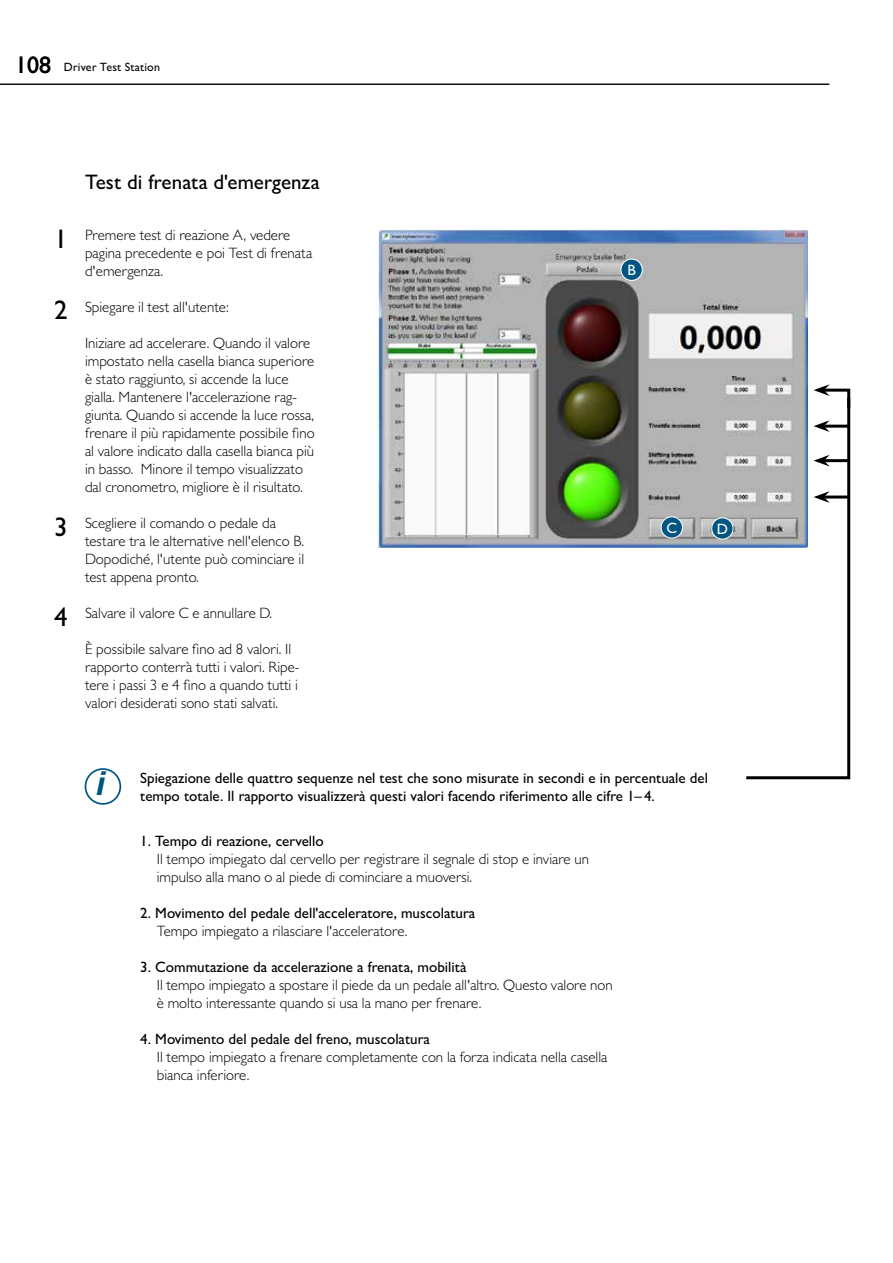
<style>
.page{position:relative;width:893px;height:1263px;background:#fff}
.page>*{position:absolute;margin:0;border:0;box-sizing:border-box;transform-origin:0 0}
.t1{font:italic 700 33px "Arial";color:#005681}
.t2{font:500 27px "Gill Sans MT Pro";color:#000}
.t3{font:500 21px "Gill Sans MT Pro";color:#000}
.t4{font:300 15px/18px "Gill Sans MT Pro";color:#000}
.t5{font:500 15px/18px "Gill Sans MT Pro";color:#000}
.t6{font:500 15px "Gill Sans MT Pro";color:#fff}
.t7{font:500 12px "Gill Sans MT Pro";letter-spacing:.015em;color:#000}
.s1{font-size:24px}
.s2{font-weight:500;font-size:27px}
</style>
<div class="page">
<hr style="left:0;top:84px;width:829px;height:1px;background:#000">
<img style="left:379px;top:230px;width:429px;height:317px">
<svg style="left:743px;top:384px;width:108px;height:396px"></svg>
<div style="left:621px;top:259px;width:21px;height:21px;background:#005681;border-radius:50%"></div>
<div style="left:620px;top:259px;width:23px;height:22px;border:1px solid #fff;border-radius:50%"></div>
<div style="left:661px;top:517px;width:21px;height:21px;background:#005681;border-radius:50%"></div>
<div style="left:661px;top:516px;width:22px;height:23px;border:1px solid #fff;border-radius:50%"></div>
<div style="left:712px;top:518px;width:21px;height:21px;background:#005681;border-radius:50%"></div>
<div style="left:711px;top:517px;width:23px;height:23px;border:1px solid #fff;border-radius:50%"></div>
<div style="left:85px;top:768px;width:36px;height:37px;border:2px solid #005681;border-radius:50%"></div>
<p class="t7" style="left:15px;top:60px;width:147px"><span class="s1">108</span> Driver Test Station</p>
<h3 class="t3" style="left:85px;top:169px;width:236px">Test di frenata d'emergenza</h3>
<p class="t4" style="left:85px;top:226px;width:229px;text-indent:-31px"><span class="s2">1</span> Premere test di reazione A, vedere pagina precedente e poi Test di frenata d'emergenza.</p>
<p class="t4" style="left:85px;top:298px;width:145px">Spiegare il test all'utente:</p>
<p class="t4" style="left:85px;top:334px;width:231px">Iniziare ad accelerare. Quando il valore impostato nella casella bianca superiore è stato raggiunto, si accende la luce gialla. Mantenere l'accelerazione rag&shy;giunta. Quando si accende la luce rossa, frenare il più rapidamente possibile fino al valore indicato dalla casella bianca più in basso. Minore il tempo visualizzato dal cronometro, migliore è il risultato.</p>
<p class="t4" style="left:85px;top:514px;width:221px">Scegliere il comando o pedale da testare tra le alternative nell'elenco B.<br>Dopodiché, l'utente può cominciare il test appena pronto.</p>
<p class="t4" style="left:85px;top:604px;width:189px">Salvare il valore C e annullare D.</p>
<p class="t4" style="left:85px;top:640px;width:216px">È possibile salvare fino ad 8 valori. Il rapporto conterrà tutti i valori. Ripe&shy;tere i passi 3 e 4 fino a quando tutti i valori desiderati sono stati salvati.</p>
<h2 class="t2" style="left:54px;top:294px;width:15px">2</h2>
<h2 class="t2" style="left:54px;top:511px;width:15px">3</h2>
<h2 class="t2" style="left:54px;top:601px;width:15px">4</h2>
<p class="t6" style="left:627px;top:261px;width:10px">B</p>
<p class="t6" style="left:666px;top:519px;width:12px">C</p>
<p class="t6" style="left:717px;top:520px;width:13px">D</p>
<h1 class="t1" style="left:95px;top:762px;width:11px">i</h1>
<p class="t5" style="left:140px;top:769px;width:569px">Spiegazione delle quattro sequenze nel test che sono misurate in secondi e in percentuale del tempo totale. Il rapporto visualizzerà questi valori facendo riferimento alle cifre 1–4.</p>
<p class="t5" style="left:140px;top:832px;width:185px">1. Tempo di reazione, cervello</p>
<p class="t4" style="left:157px;top:849px;width:434px">Il tempo impiegato dal cervello per registrare il segnale di stop e inviare un impulso alla mano o al piede di cominciare a muoversi.</p>
<p class="t5" style="left:140px;top:904px;width:336px">2. Movimento del pedale dell'acceleratore, muscolatura</p>
<p class="t4" style="left:157px;top:921px;width:252px">Tempo impiegato a rilasciare l'acceleratore.</p>
<p class="t5" style="left:140px;top:958px;width:328px">3. Commutazione da accelerazione a frenata, mobilità</p>
<p class="t4" style="left:157px;top:975px;width:457px">Il tempo impiegato a spostare il piede da un pedale all'altro. Questo valore non è molto interessante quando si usa la mano per frenare.</p>
<p class="t5" style="left:140px;top:1030px;width:291px">4. Movimento del pedale del freno, muscolatura</p>
<p class="t4" style="left:157px;top:1047px;width:452px">Il tempo impiegato a frenare completamente con la forza indicata nella casella bianca inferiore.</p>
</div>
